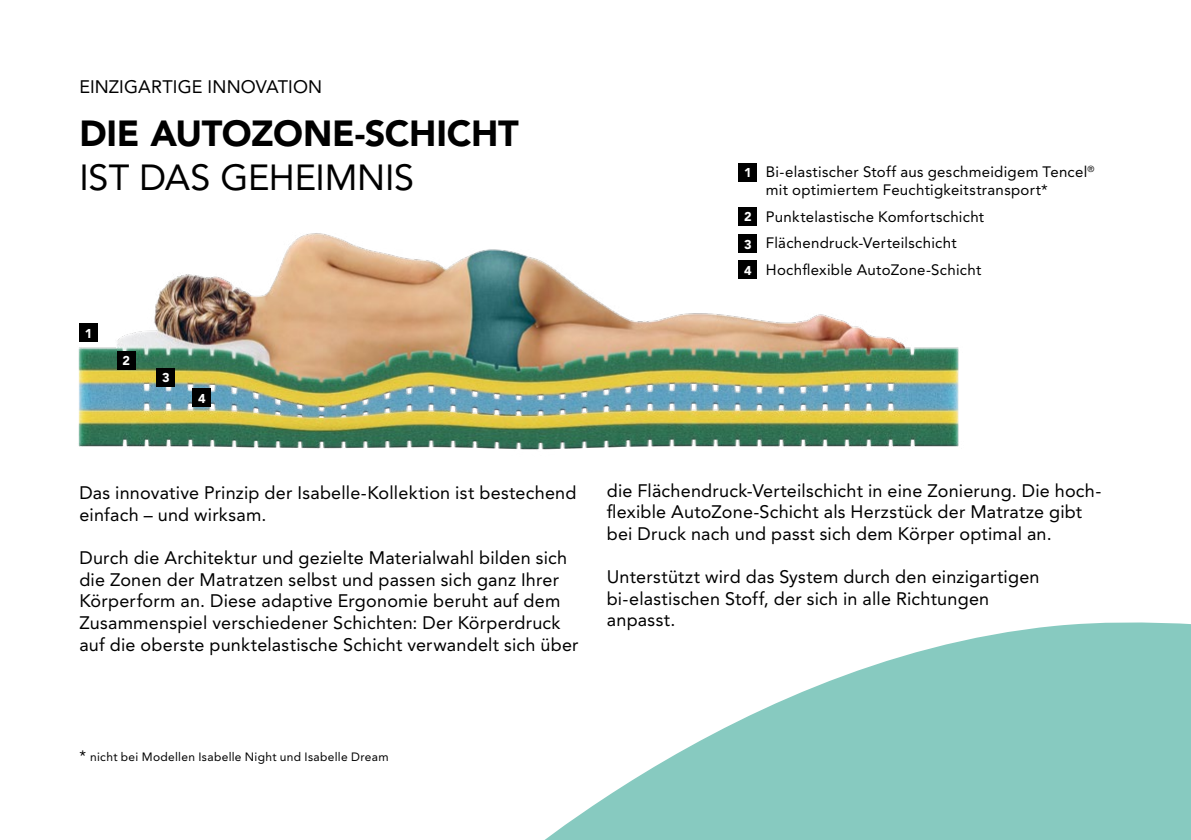
<style>
.page{position:relative;width:1191px;height:840px;background:#fff}
.page>*{position:absolute;margin:0;border:0;box-sizing:border-box;transform-origin:0 0}
.t1{font:900 36px "Avenir LT Std";letter-spacing:-.01em;color:#000}
.t2{font:36px "Avenir LT Std";letter-spacing:-.005em;color:#000}
.t3{font:18px/21.6px "Avenir LT Std";letter-spacing:.01em;color:#000}
.t4{font:15px/26.6px "Avenir LT Std";letter-spacing:.02em;color:#000}
.t5{font:900 12.8px "Avenir LT Std";color:#fff}
.t6{font:12px "Avenir LT Std";letter-spacing:.025em;color:#000}
.s1{font-size:15px}
</style>
<div class="page">
<svg style="left:546px;top:622px;width:645px;height:217px;fill:#87cac0"></svg>
<img style="left:78px;top:181px;width:881px;height:269px">
<div style="left:738px;top:163px;width:19px;height:18px;background:#000"></div>
<div style="left:79px;top:323px;width:19px;height:18px;background:#000"></div>
<div style="left:738px;top:207px;width:19px;height:18px;background:#000"></div>
<div style="left:117px;top:351px;width:18px;height:18px;background:#000"></div>
<div style="left:738px;top:234px;width:19px;height:19px;background:#000"></div>
<div style="left:157px;top:368px;width:18px;height:18px;background:#000"></div>
<div style="left:738px;top:260px;width:19px;height:19px;background:#000"></div>
<div style="left:193px;top:388px;width:18px;height:19px;background:#000"></div>
<p class="t3" style="left:79px;top:76px;width:244px">EINZIGARTIGE INNOVATION</p>
<h1 class="t1" style="left:79px;top:112px;width:441px">DIE AUTOZONE-SCHICHT</h1>
<h1 class="t2" style="left:79px;top:156px;width:336px">IST DAS GEHEIMNIS</h1>
<p class="t5" style="left:744px;top:164px;width:9px">1</p>
<p class="t5" style="left:744px;top:209px;width:9px">2</p>
<p class="t5" style="left:744px;top:236px;width:9px">3</p>
<p class="t5" style="left:744px;top:262px;width:9px">4</p>
<p class="t4" style="left:766px;top:163px;width:330px;line-height:18px">Bi-elastischer Stoff aus geschmeidigem Tencel<sup>® </sup>mit optimiertem Feuchtigkeitstransport*</p>
<p class="t4" style="left:766px;top:203px;width:220px">Punktelastische Komfortschicht<br>Flächendruck-Verteilschicht<br>Hochflexible AutoZone-Schicht</p>
<p class="t5" style="left:85px;top:325px;width:9px">1</p>
<p class="t5" style="left:122px;top:353px;width:9px">2</p>
<p class="t5" style="left:162px;top:369px;width:9px">3</p>
<p class="t5" style="left:198px;top:390px;width:9px">4</p>
<p class="t3" style="left:79px;top:482px;width:498px">Das innovative Prinzip der Isabelle-Kollektion ist bestechend einfach – und wirksam.</p>
<p class="t3" style="left:79px;top:547px;width:501px">Durch die Architektur und gezielte Materialwahl bilden sich die Zonen der Matratzen selbst und passen sich ganz Ihrer Körperform an. Diese adaptive Ergonomie beruht auf dem Zusammenspiel verschiedener Schichten: Der Körperdruck auf die oberste punktelastische Schicht verwandelt sich über</p>
<p class="t3" style="left:607px;top:479px;width:496px">die Flächendruck-Verteilschicht in eine Zonierung. Die hoch&shy;flexible AutoZone-Schicht als Herzstück der Matratze gibt bei Druck nach und passt sich dem Körper optimal an.</p>
<p class="t3" style="left:607px;top:566px;width:434px">Unterstützt wird das System durch den einzigartigen bi-elastischen Stoff, der sich in alle Richtungen anpasst.</p>
<p class="t6" style="left:79px;top:749px;width:311px"><span class="s1">*</span> nicht bei Modellen Isabelle Night und Isabelle Dream</p>
</div>
